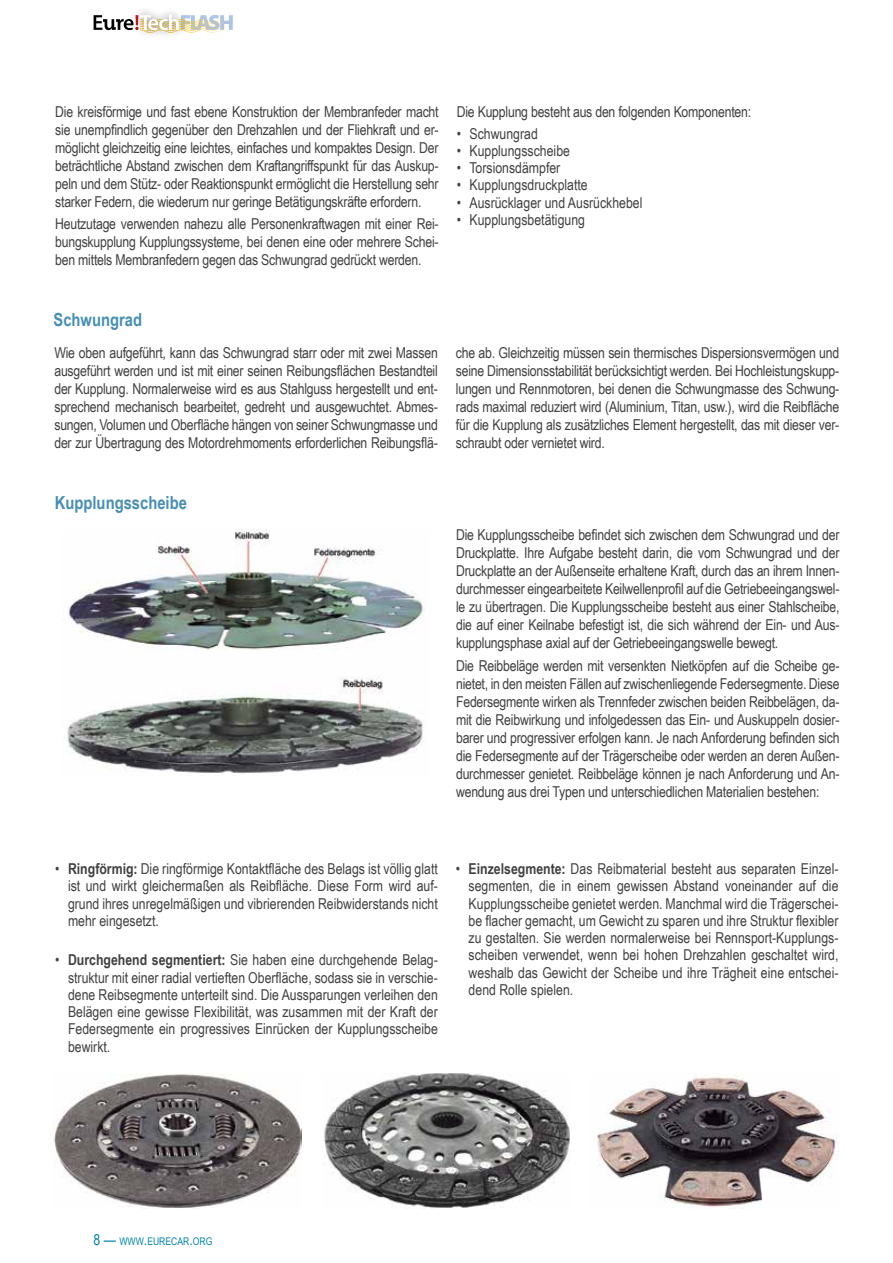
<style>
.page{position:relative;width:893px;height:1263px;background:#fff}
.page>*{position:absolute;margin:0;border:0;box-sizing:border-box;transform-origin:0 0}
.t1{font:700 18px "Arial Narrow";color:#478fb4}
.t2{font:15px/18px "Arial Narrow";letter-spacing:-.015em;color:#414042;text-align:justify}
.t3{font:10.5px "Arial Narrow";color:#0482ab}
.s1{font-weight:700}
.s2{font-size:15px}
</style>
<div class="page">
<svg style="left:94px;top:14px;width:139px;height:19px"></svg>
<img style="left:63px;top:529px;width:362px;height:245px">
<img style="left:54px;top:1073px;width:247px;height:135px">
<img style="left:324px;top:1073px;width:246px;height:136px">
<img style="left:597px;top:1074px;width:240px;height:133px">
<p class="t2" style="left:55px;top:102px;width:385px">Die kreisförmige und fast ebene Konstruktion der Membranfeder macht sie unempfindlich gegenüber den Drehzahlen und der Fliehkraft und er&shy;möglicht gleichzeitig eine leichtes, einfaches und kompaktes Design. Der beträchtliche Abstand zwischen dem Kraftangriffspunkt für das Auskup&shy;peln und dem Stütz- oder Reaktionspunkt ermöglicht die Herstellung sehr starker Federn, die wiederum nur geringe Betätigungskräfte erfordern.</p>
<p class="t2" style="left:55px;top:215px;width:385px">Heutzutage verwenden nahezu alle Personenkraftwagen mit einer Rei&shy;bungskupplung Kupplungssysteme, bei denen eine oder mehrere Schei&shy;ben mittels Membranfedern gegen das Schwungrad gedrückt werden.</p>
<p class="t2" style="left:457px;top:102px;width:296px">Die Kupplung besteht aus den folgenden Komponenten:</p>
<p class="t2" style="left:457px;top:124px;width:83px">• Schwungrad</p>
<p class="t2" style="left:457px;top:141px;width:115px">• Kupplungsscheibe</p>
<p class="t2" style="left:457px;top:158px;width:105px">• Torsionsdämpfer</p>
<p class="t2" style="left:457px;top:176px;width:133px">• Kupplungsdruckplatte</p>
<p class="t2" style="left:457px;top:193px;width:187px">• Ausrücklager und Ausrückhebel</p>
<p class="t2" style="left:457px;top:210px;width:130px">• Kupplungsbetätigung</p>
<p class="t1" style="left:54px;top:306px;width:90px">Schwungrad</p>
<p class="t2" style="left:54px;top:343px;width:385px">Wie oben aufgeführt, kann das Schwungrad starr oder mit zwei Massen ausgeführt werden und ist mit einer seinen Reibungsflächen Bestandteil der Kupplung. Normalerweise wird es aus Stahlguss hergestellt und ent&shy;sprechend mechanisch bearbeitet, gedreht und ausgewuchtet. Abmes&shy;sungen, Volumen und Oberfläche hängen von seiner Schwungmasse und der zur Übertragung des Motordrehmoments erforderlichen Reibungsflä-</p>
<p class="t2" style="left:456px;top:343px;width:385px">che ab. Gleichzeitig müssen sein thermisches Dispersionsvermögen und seine Dimensionsstabilität berücksichtigt werden. Bei Hochleistungskupp&shy;lungen und Rennmotoren, bei denen die Schwungmasse des Schwung&shy;rads maximal reduziert wird (Aluminium, Titan, usw.), wird die Reibfläche für die Kupplung als zusätzliches Element hergestellt, das mit dieser ver&shy;schraubt oder vernietet wird.</p>
<p class="t1" style="left:55px;top:489px;width:134px">Kupplungsscheibe</p>
<p class="t2" style="left:456px;top:526px;width:385px">Die Kupplungsscheibe befindet sich zwischen dem Schwungrad und der Druckplatte. Ihre Aufgabe besteht darin, die vom Schwungrad und der Druckplatte an der Außenseite erhaltene Kraft, durch das an ihrem Innen&shy;durchmesser eingearbeitete Keilwellenprofil auf die Getriebeeingangswel&shy;le zu übertragen. Die Kupplungsscheibe besteht aus einer Stahlscheibe, die auf einer Keilnabe befestigt ist, die sich während der Ein- und Aus&shy;kupplungsphase axial auf der Getriebeeingangswelle bewegt.</p>
<p class="t2" style="left:456px;top:656px;width:385px">Die Reibbeläge werden mit versenkten Nietköpfen auf die Scheibe ge&shy;nietet, in den meisten Fällen auf zwischenliegende Federsegmente. Diese Federsegmente wirken als Trennfeder zwischen beiden Reibbelägen, da&shy;mit die Reibwirkung und infolgedessen das Ein- und Auskuppeln dosier&shy;barer und progressiver erfolgen kann. Je nach Anforderung befinden sich die Federsegmente auf der Trägerscheibe oder werden an deren Außen&shy;durchmesser genietet. Reibbeläge können je nach Anforderung und An&shy;wendung aus drei Typen und unterschiedlichen Materialien bestehen:</p>
<p class="t2" style="left:68px;top:860px;width:371px;line-height:17.2px;text-indent:-13px">• <span class="s1">Ringförmig:</span> Die ringförmige Kontaktfläche des Belags ist völlig glatt ist und wirkt gleichermaßen als Reibfläche. Diese Form wird auf&shy;grund ihres unregelmäßigen und vibrierenden Reibwiderstands nicht mehr eingesetzt.</p>
<p class="t2" style="left:68px;top:951px;width:371px;line-height:17.2px;text-indent:-13px">• <span class="s1">Durchgehend segmentiert:</span> Sie haben eine durchgehende Belag&shy;struktur mit einer radial vertieften Oberfläche, sodass sie in verschie&shy;dene Reibsegmente unterteilt sind. Die Aussparungen verleihen den Belägen eine gewisse Flexibilität, was zusammen mit der Kraft der Federsegmente ein progressives Einrücken der Kupplungsscheibe bewirkt.</p>
<p class="t2" style="left:469px;top:860px;width:371px;line-height:17.2px;text-indent:-13px">• <span class="s1">Einzelsegmente:</span> Das Reibmaterial besteht aus separaten Einzel&shy;segmenten, die in einem gewissen Abstand voneinander auf die Kupplungsscheibe genietet werden. Manchmal wird die Trägerschei&shy;be flacher gemacht, um Gewicht zu sparen und ihre Struktur flexibler zu gestalten. Sie werden normalerweise bei Rennsport-Kupplungs&shy;scheiben verwendet, wenn bei hohen Drehzahlen geschaltet wird, weshalb das Gewicht der Scheibe und ihre Trägheit eine entschei&shy;dend Rolle spielen.</p>
<p class="t3" style="left:94px;top:1233px;width:120px"><span class="s2">8 —</span> WWW<span class="s2">.</span>EURECAR<span class="s2">.</span>ORG</p>
</div>
